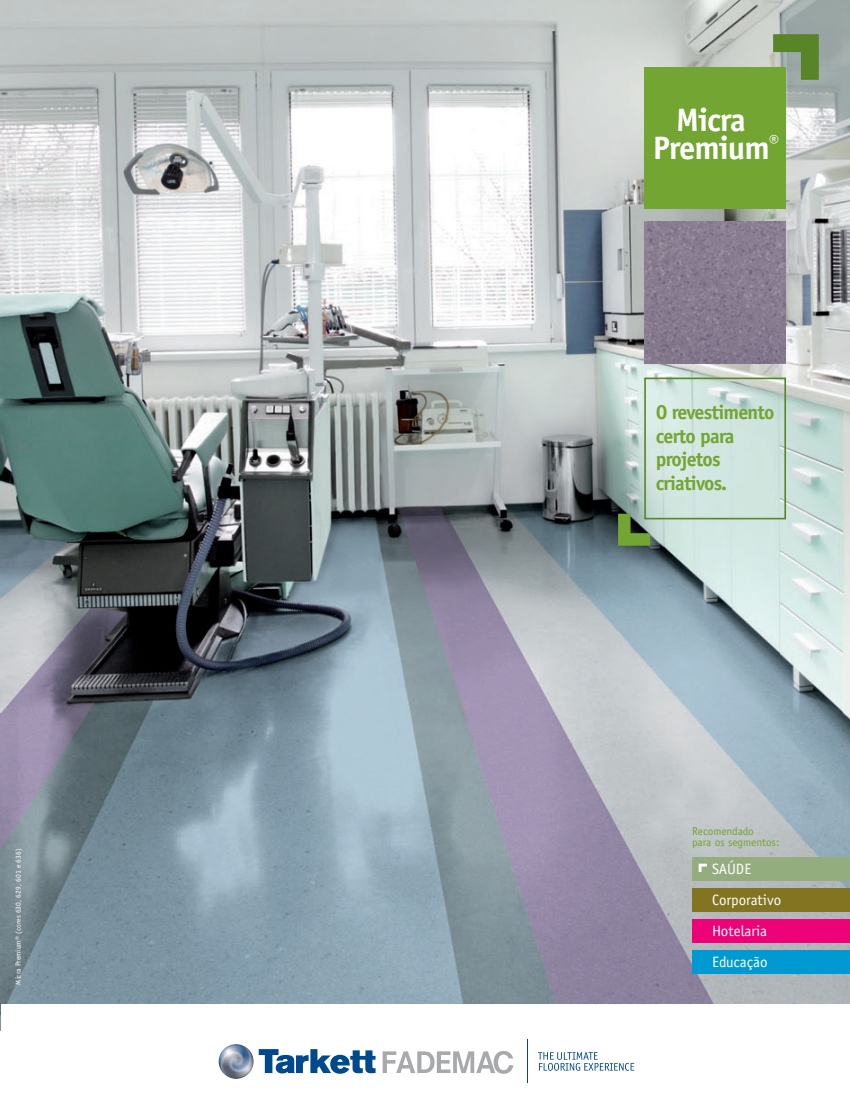
<style>
.page{position:relative;width:850px;height:1118px;background:#fff}
.page>*{position:absolute;margin:0;border:0;box-sizing:border-box;transform-origin:0 0}
.t1{font:700 32.5px "Officina Sans";letter-spacing:-.03em;color:#fff}
.t2{font:700 20px/23.5px "Officina Sans";letter-spacing:-.04em;color:#73a532}
.t3{font:15px/30.9px "Officina Sans";color:#fff}
.t4{font:11.25px/11.8px "Officina Sans";color:#73a532}
.t5{font:7.5px "Officina Sans";color:#fff}
</style>
<div class="page">
<img style="left:0;top:0;width:850px;height:1029px">
<div style="left:1px;top:1004px;width:849px;height:113px;background:#fff"></div>
<svg style="left:259px;top:1049px;width:116px;height:24px"></svg>
<svg style="left:383px;top:1051px;width:130px;height:22px"></svg>
<svg style="left:538px;top:1052px;width:96px;height:18px"></svg>
<img style="left:219px;top:1043px;width:34px;height:35px;border-radius:17px">
<hr style="left:526px;top:1039px;width:1px;height:43px;background:#01498e">
<svg style="left:773px;top:34px;width:46px;height:46px;background:#709252"></svg>
<svg style="left:618px;top:513px;width:32px;height:32px"></svg>
<div style="left:644px;top:67px;width:142px;height:142px;background:#73a532"></div>
<div style="left:644px;top:377px;width:142px;height:142px;border:2px solid #588527"></div>
<div style="left:691px;top:887px;width:159px;height:24px;background:#837422"></div>
<div style="left:691px;top:918px;width:159px;height:24px;background:#ed0277"></div>
<div style="left:691px;top:949px;width:159px;height:24px;background:#0099d1"></div>
<div style="left:691px;top:856px;width:159px;height:24px;background:#94ad7f"></div>
<svg style="left:698px;top:863px;width:9px;height:8px"></svg>
<img style="left:644px;top:222px;width:141px;height:141px">
<p class="t5" style="left:15px;top:984px;width:137px;rotate:-90deg">Micra Premium® (cores 630, 629, 601 e 636)</p>
<h1 class="t1" style="left:676px;top:108px;width:71px">Micra</h1>
<h1 class="t1" style="left:653px;top:135px;width:127px">Premium<sup>®</sup></h1>
<p class="t2" style="left:656px;top:402px;width:120px">O revestimento certo para projetos criativos.</p>
<p class="t4" style="left:692px;top:825px;width:89px">Recomendado<br>para os segmentos:</p>
<p class="t3" style="left:712px;top:854px;width:41px">SAÚDE</p>
<p class="t3" style="left:712px;top:885px;width:71px">Corporativo<br>Hotelaria<br>Educação</p>
</div>
